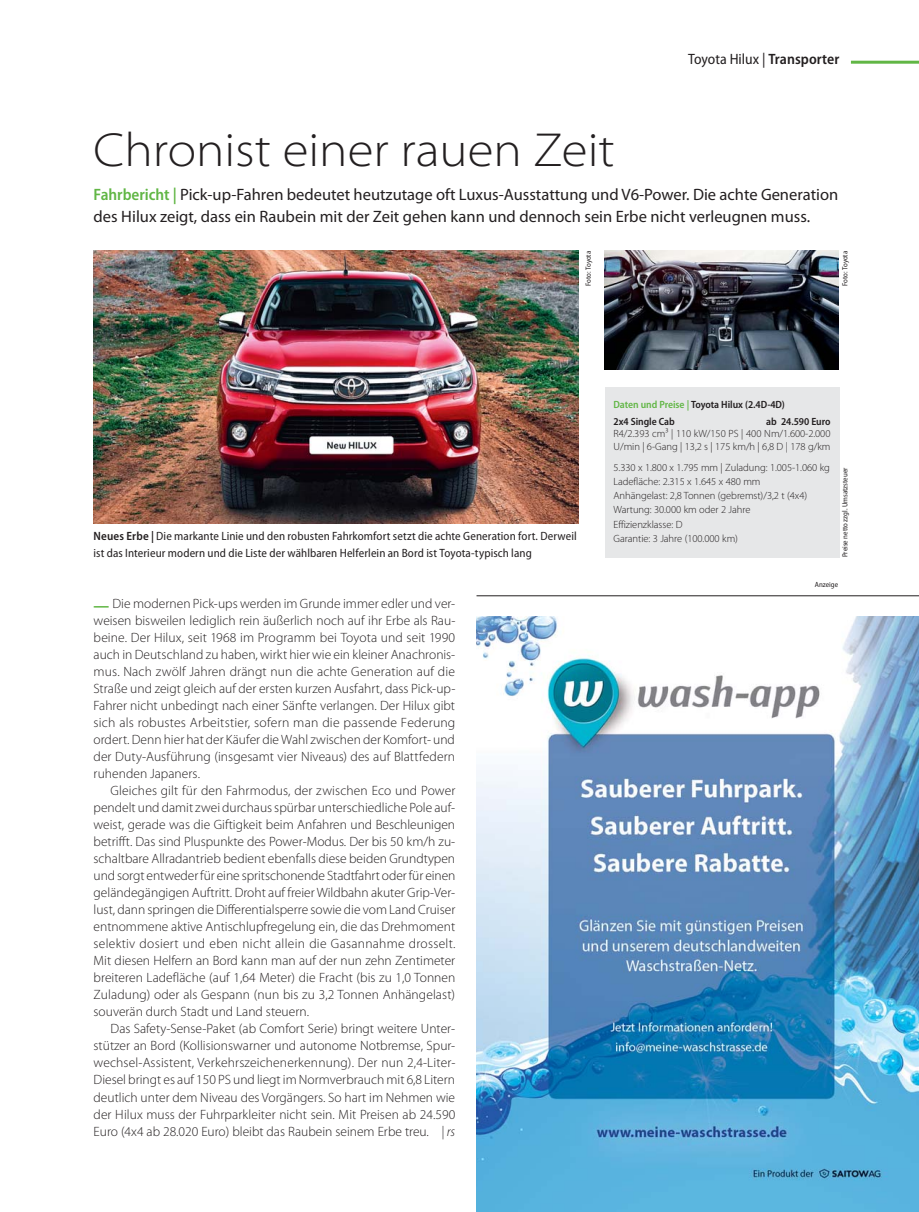
<style>
.page{position:relative;width:919px;height:1212px;background:#fff}
.page>*{position:absolute;margin:0;border:0;box-sizing:border-box;transform-origin:0 0}
.t1{font:300 semi-expanded 48px "Myriad Pro";color:#231f20}
.t2{font:16.5px/22.5px "Myriad Pro";color:#231f20}
.t3{font:semi-condensed 15px "Myriad Pro";color:#231f20}
.t4{font:300 13.5px/17px "Myriad Pro";color:#231f20;text-align:justify}
.t5{font:semi-condensed 12px/17px "Myriad Pro";letter-spacing:.01em;color:#231f20}
.t6{font:300 10.5px/14.1px "Myriad Pro";letter-spacing:-.005em;color:#231f20}
.t7{font:600 semi-condensed 10.5px/17px "Myriad Pro";letter-spacing:-.005em;color:#231f20}
.t8{font:semi-condensed 7.5px "Myriad Pro";color:#231f20}
.s1{font-weight:600}
.s2{font-weight:600;font-stretch:semi-condensed;color:#61b645}
.s3{font-style:italic}
.s4{color:#61b645}
</style>
<div class="page">
<hr style="left:850px;top:61px;width:68px;height:3px;background:#61b645">
<img style="left:94px;top:251px;width:484px;height:272px">
<img style="left:604px;top:251px;width:234px;height:119px">
<div style="left:605px;top:387px;width:233px;height:170px;background:#e6e7e8"></div>
<hr style="left:476px;top:595px;width:442px;height:1px;background:#231f20">
<img style="left:476px;top:617px;width:442px;height:594px">
<p class="t3" style="left:688px;top:53px;width:153px">Toyota Hilux | <span class="s1">Transporter</span></p>
<h1 class="t1" style="left:94px;top:121px;width:522px">Chronist einer rauen Zeit</h1>
<p class="t2" style="left:94px;top:185px;width:746px"><span class="s2">Fahrbericht |</span> Pick-up-Fahren bedeutet heutzutage oft Luxus-Ausstattung und V6-Power. Die achte Generation des Hilux zeigt, dass ein Raubein mit der Zeit gehen kann und dennoch sein Erbe nicht verleugnen muss.</p>
<p class="t8" style="left:585px;top:286px;width:36px;rotate:-90deg">Foto: Toyota</p>
<p class="t8" style="left:842px;top:286px;width:36px;rotate:-90deg">Foto: Toyota</p>
<p class="t5" style="left:94px;top:529px;width:484px"><span class="s1">Neues Erbe |</span> Die markante Linie und den robusten Fahrkomfort setzt die achte Generation fort. Derweil ist das Interieur modern und die Liste der wählbaren Helferlein an Bord ist Toyota-typisch lang</p>
<p class="t4" style="left:94px;top:596px;width:363px;text-indent:19px">Die modernen Pick-ups werden im Grunde immer edler und ver&shy;weisen bisweilen lediglich rein äußerlich noch auf ihr Erbe als Rau&shy;beine. Der Hilux, seit 1968 im Programm bei Toyota und seit 1990 auch in Deutschland zu haben, wirkt hier wie ein kleiner Anachronis&shy;mus. Nach zwölf Jahren drängt nun die achte Generation auf die Straße und zeigt gleich auf der ersten kurzen Ausfahrt, dass Pick-up-Fahrer nicht unbedingt nach einer Sänfte verlangen. Der Hilux gibt sich als robustes Arbeitstier, sofern man die passende Federung ordert. Denn hier hat der Käufer die Wahl zwischen der Komfort- und der Duty-Ausführung (insgesamt vier Niveaus) des auf Blattfedern ruhenden Japaners.</p>
<p class="t4" style="left:94px;top:784px;width:363px;text-indent:17px">Gleiches gilt für den Fahrmodus, der zwischen Eco und Power pendelt und damit zwei durchaus spürbar unterschiedliche Pole auf&shy;weist, gerade was die Giftigkeit beim Anfahren und Beschleunigen betrifft. Das sind Pluspunkte des Power-Modus. Der bis 50 km/h zu&shy;schaltbare Allradantrieb bedient ebenfalls diese beiden Grundtypen und sorgt entweder für eine spritschonende Stadtfahrt oder für einen geländegängigen Auftritt. Droht auf freier Wildbahn akuter Grip-Ver&shy;lust, dann springen die Differentialsperre sowie die vom Land Cruiser entnommene aktive Antischlupfregelung ein, die das Drehmoment selektiv dosiert und eben nicht allein die Gasannahme drosselt.<br>Mit diesen Helfern an Bord kann man auf der nun zehn Zentimeter breiteren Ladefläche (auf 1,64 Meter) die Fracht (bis zu 1,0 Tonnen Zuladung) oder als Gespann (nun bis zu 3,2 Tonnen Anhängelast) souverän durch Stadt und Land steuern.</p>
<p class="t4" style="left:94px;top:1022px;width:363px;text-indent:17px">Das Safety-Sense-Paket (ab Comfort Serie) bringt weitere Unter&shy;stützer an Bord (Kollisionswarner und autonome Notbremse, Spur&shy;wechsel-Assistent, Verkehrszeichenerkennung). Der nun 2,4-Liter-Diesel bringt es auf 150 PS und liegt im Normverbrauch mit 6,8 Litern deutlich unter dem Niveau des Vorgängers. So hart im Nehmen wie der Hilux muss der Fuhrparkleiter nicht sein. Mit Preisen ab 24.590<br>Euro (4x4 ab 28.020 Euro) bleibt das Raubein seinem Erbe treu. <span class="s3">| rs</span></p>
<p class="t7" style="left:613px;top:397px;width:173px"><span class="s4">Daten und Preise |</span> Toyota Hilux (2.4D-4D)<br>2x4 Single Cab</p>
<p class="t7" style="left:766px;top:414px;width:66px">ab 24.590 Euro</p>
<p class="t6" style="left:613px;top:429px;width:218px;line-height:12.8px">R4/2.393 cm³ | 110 kW/150 PS | 400 Nm/1.600-2.000<br>U/min | 6-Gang | 13,2 s | 175 km/h | 6,8 D | 178 g/km</p>
<p class="t6" style="left:613px;top:462px;width:218px">5.330 x 1.800 x 1.795 mm | Zuladung: 1.005-1.060 kg Ladefläche: 2.315 x 1.645 x 480 mm<br>Anhängelast: 2,8 Tonnen (gebremst)/3,2 t (4x4)<br>Wartung: 30.000 km oder 2 Jahre<br>Effizienzklasse: D<br>Garantie: 3 Jahre (100.000 km)</p>
<p class="t8" style="left:842px;top:557px;width:91px;rotate:-90deg">Preise netto zzgl. Umsatzsteuer</p>
<p class="t8" style="left:814px;top:582px;width:25px">Anzeige</p>
</div>
